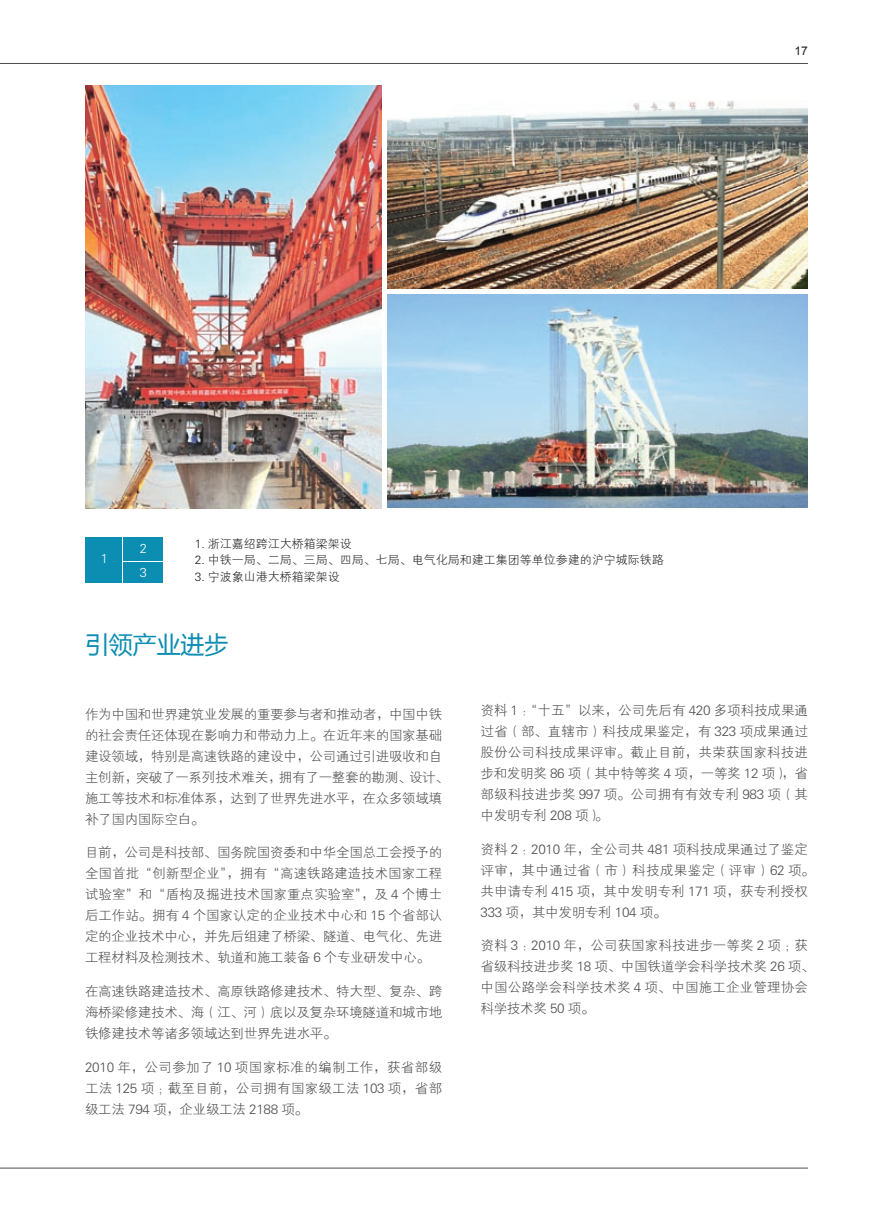
<style>
.page{position:relative;width:893px;height:1212px;background:#fff}
.page>*{position:absolute;margin:0;border:0;box-sizing:border-box;transform-origin:0 0}
.t1{font:23.85px "Microsoft Ya Hei";color:#0c8db2}
.t2{font:13.5px/21px "FZXH1 JW GB1 0";letter-spacing:-.02em;color:#4b4c4d;text-align:justify}
.t3{font:13.5px/21px "FZXH1 JW GB1 0";color:#4b4c4d}
.t4{font:13.5px/21px "FZXH1 JW GB1 0";letter-spacing:.01em;color:#4b4c4d}
.t5{font:12.9px/23.9px "FZXH1 JW GB1 0";color:#fff}
.t6{font:12px "FZXH1 JW GB1 0";color:#231f20}
.t7{font:12px "Arial";color:#231f20}
</style>
<div class="page">
<hr style="left:0;top:63px;width:808px;height:1px;background:#4b4c4d">
<hr style="left:0;top:1168px;width:808px;height:1px;background:#4b4c4d">
<img style="left:86px;top:85px;width:296px;height:423px">
<img style="left:387px;top:100px;width:421px;height:407px">
<div style="left:85px;top:537px;width:77px;height:46px;background:#0c8db2"></div>
<hr style="left:123px;top:533px;width:1px;height:57px;background:#fff">
<hr style="left:123px;top:561px;width:39px;height:1px;background:#fff">
<hr style="left:384px;top:289px;width:477px;height:4px;background:#fff">
<p class="t7" style="left:795px;top:43px;width:15px">17</p>
<p class="t5" style="left:101px;top:547px;width:9px">1</p>
<p class="t5" style="left:140px;top:537px;width:9px">2<br>3</p>
<p class="t6" style="left:195px;top:537px;width:158px">1. 浙江嘉绍跨江大桥箱梁架设</p>
<p class="t6" style="left:195px;top:570px;width:146px">3. 宁波象山港大桥箱梁架设</p>
<p class="t6" style="left:195px;top:553px;width:470px">2. 中铁一局、二局、三局、四局、七局、电气化局和建工集团等单位参建的沪宁城际铁路</p>
<h1 class="t1" style="left:85px;top:628px;width:145px">引领产业进步</h1>
<p class="t2" style="left:85px;top:704px;width:365px;text-align:left">作为中国和世界建筑业发展的重要参与者和推动者，中国中铁的社会责任还体现在影响力和带动力上。在近年来的国家基础建设领域，特别是高速铁路的建设中，公司通过引进吸收和自主创新，突破了一系列技术难关，拥有了一整套的勘测、设计、施工等技术和标准体系，达到了世界先进水平，在众多领域填补了国内国际空白。</p>
<p class="t2" style="left:85px;top:842px;width:359px">目前，公司是科技部、国务院国资委和中华全国总工会授予的全国首批“创新型企业”，拥有“高速铁路建造技术国家工程试验室”和“盾构及掘进技术国家重点实验室”，及 4 个博士后工作站。拥有 4 个国家认定的企业技术中心和 15 个省部认定的企业技术中心，并先后组建了桥梁、隧道、电气化、先进工程材料及检测技术、轨道和施工装备 6 个专业研发中心。</p>
<p class="t2" style="left:85px;top:981px;width:359px">在高速铁路建造技术、高原铁路修建技术、特大型、复杂、跨海桥梁修建技术、海（江、河）底以及复杂环境隧道和城市地铁修建技术等诸多领域达到世界先进水平。</p>
<p class="t2" style="left:85px;top:1057px;width:359px">2010 年，公司参加了 10 项国家标准的编制工作，获省部级工法 125 项；截至目前，公司拥有国家级工法 103 项，省部级工法 794 项，企业级工法 2188 项。</p>
<p class="t2" style="left:480px;top:700px;width:329px">资料 1 ：“十五”以来，公司先后有 420 多项科技成果通过省（部、直辖市）科技成果鉴定，有 323 项成果通过股份公司科技成果评审。截止目前，共荣获国家科技进步和发明奖 86 项（其中特等奖 4 项，一等奖 12 项），省部级科技进步奖 997 项。公司拥有有效专利 983 项（其中发明专利 208 项）。</p>
<p class="t3" style="left:480px;top:839px;width:336px">资料 2 ：2010 年，全公司共 481 项科技成果通过了鉴定评审，其中通过省（市）科技成果鉴定（评审）62 项。共申请专利 415 项，其中发明专利 171 项，获专利授权<br>333 项，其中发明专利 104 项。</p>
<p class="t4" style="left:480px;top:935px;width:336px">资料 3 ：2010 年，公司获国家科技进步一等奖 2 项；获省级科技进步奖 18 项、中国铁道学会科学技术奖 26 项、中国公路学会科学技术奖 4 项、中国施工企业管理协会科学技术奖 50 项。</p>
</div>
